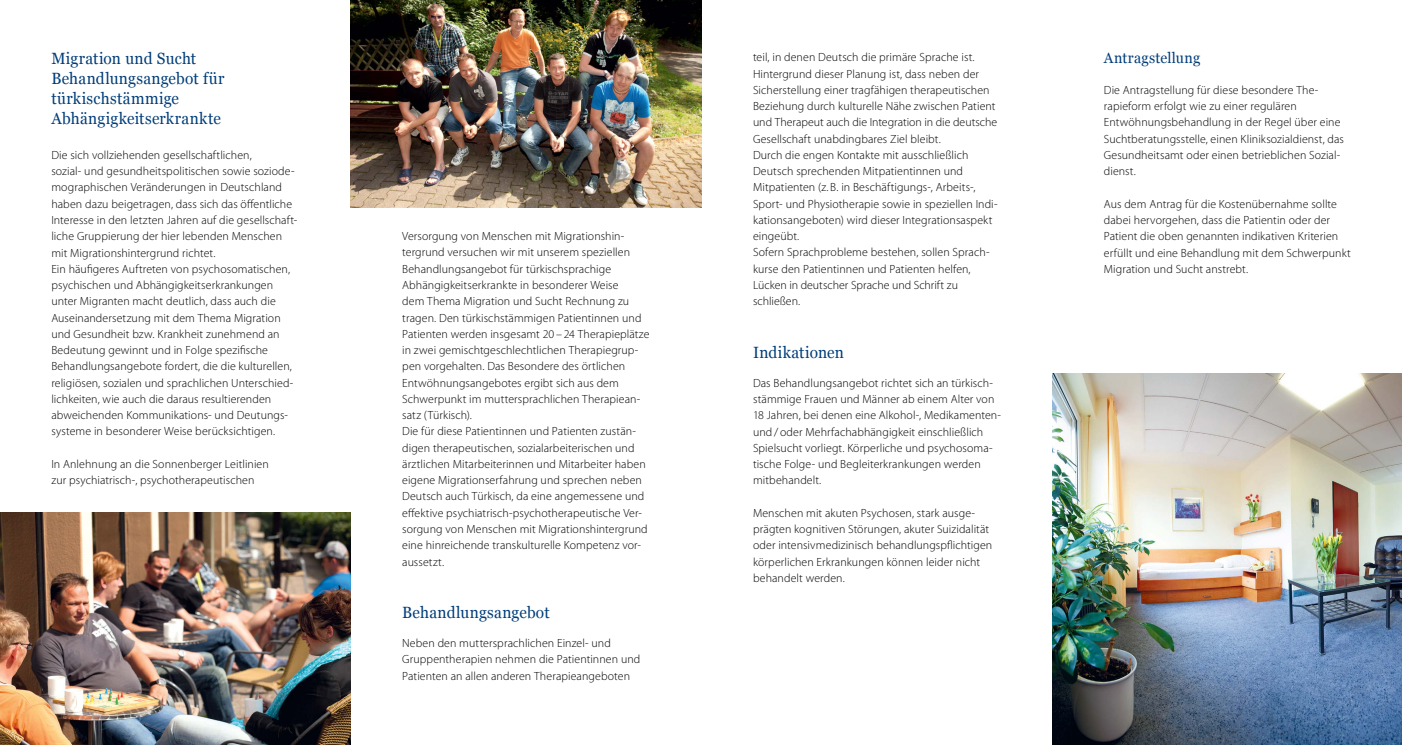
<style>
.page{position:relative;width:1402px;height:745px;background:#fff}
.page>*{position:absolute;margin:0;border:0;box-sizing:border-box;transform-origin:0 0}
.t1{font:16.25px/20px "Georgia";letter-spacing:.015em;color:#003d79;scale:.95 1}
.t2{font:15px "Georgia";letter-spacing:.02em;color:#003d79;scale:.95 1}
.t3{font:300 11.88px/16.2px "Myriad Pro";letter-spacing:.005em;color:#000}
</style>
<div class="page">
<img style="left:1052px;top:373px;width:350px;height:371px">
<img style="left:0;top:512px;width:351px;height:232px">
<img style="left:351px;top:0;width:351px;height:208px">
<h1 class="t1" style="left:51px;top:47px;width:184px">Migration und Sucht<br>Behandlungsangebot für türkischstämmige<br>Abhängigkeitserkrankte</h1>
<p class="t3" style="left:51px;top:147px;width:248px">Die sich vollziehenden gesellschaftlichen,<br>sozial- und gesundheitspolitischen sowie soziode&shy;mographischen Veränderungen in Deutschland haben dazu beigetragen, dass sich das öffentliche Interesse in den letzten Jahren auf die gesellschaft&shy;liche Gruppierung der hier lebenden Menschen mit Migrationshintergrund richtet.<br>Ein häufigeres Auftreten von psychosomatischen, psychischen und Abhängigkeitserkrankungen unter Migranten macht deutlich, dass auch die Auseinandersetzung mit dem Thema Migration und Gesundheit bzw. Krankheit zunehmend an Bedeutung gewinnt und in Folge spezifische Behandlungsangebote fordert, die die kulturellen, religiösen, sozialen und sprachlichen Unterschied&shy;lichkeiten, wie auch die daraus resultierenden abweichenden Kommunikations- und Deutungs&shy;systeme in besonderer Weise berücksichtigen.</p>
<p class="t3" style="left:51px;top:456px;width:219px">In Anlehnung an die Sonnenberger Leitlinien zur psychiatrisch-, psychotherapeutischen</p>
<p class="t3" style="left:402px;top:228px;width:249px">Versorgung von Menschen mit Migrationshin&shy;tergrund versuchen wir mit unserem speziellen Behandlungsangebot für türkischsprachige Abhängigkeitserkrankte in besonderer Weise<br>dem Thema Migration und Sucht Rechnung zu tragen. Den türkischstämmigen Patientinnen und Patienten werden insgesamt 20 – 24 Therapieplätze in zwei gemischtgeschlechtlichen Therapiegrup&shy;pen vorgehalten. Das Besondere des örtlichen Entwöhnungsangebotes ergibt sich aus dem Schwerpunkt im muttersprachlichen Therapiean&shy;satz (Türkisch).<br>Die für diese Patientinnen und Patienten zustän&shy;digen therapeutischen, sozialarbeiterischen und ärztlichen Mitarbeiterinnen und Mitarbeiter haben eigene Migrationserfahrung und sprechen neben Deutsch auch Türkisch, da eine angemessene und effektive psychiatrisch-psychotherapeutische Ver&shy;sorgung von Menschen mit Migrationshintergrund eine hinreichende transkulturelle Kompetenz vor&shy;aussetzt.</p>
<h1 class="t1" style="left:402px;top:601px;width:157px">Behandlungsangebot</h1>
<p class="t3" style="left:402px;top:634px;width:240px">Neben den muttersprachlichen Einzel- und<br>Gruppentherapien nehmen die Patientinnen und<br>Patienten an allen anderen Therapieangeboten</p>
<p class="t3" style="left:753px;top:49px;width:246px">teil, in denen Deutsch die primäre Sprache ist.<br>Hintergrund dieser Planung ist, dass neben der Sicherstellung einer tragfähigen therapeutischen Beziehung durch kulturelle Nähe zwischen Patient und Therapeut auch die Integration in die deutsche Gesellschaft unabdingbares Ziel bleibt.<br>Durch die engen Kontakte mit ausschließlich Deutsch sprechenden Mitpatientinnen und Mitpatienten (z. B. in Beschäftigungs-, Arbeits-, Sport- und Physiotherapie sowie in speziellen Indi&shy;kationsangeboten) wird dieser Integrationsaspekt eingeübt.<br>Sofern Sprachprobleme bestehen, sollen Sprach&shy;kurse den Patientinnen und Patienten helfen, Lücken in deutscher Sprache und Schrift zu schließen.</p>
<h1 class="t1" style="left:753px;top:341px;width:97px">Indikationen</h1>
<p class="t3" style="left:753px;top:374px;width:250px">Das Behandlungsangebot richtet sich an türkisch&shy;stämmige Frauen und Männer ab einem Alter von 18 Jahren, bei denen eine Alkohol-, Medikamenten&shy;und / oder Mehrfachabhängigkeit einschließlich Spielsucht vorliegt. Körperliche und psychosoma&shy;tische Folge- und Begleiterkrankungen werden mitbehandelt.</p>
<p class="t3" style="left:753px;top:504px;width:241px">Menschen mit akuten Psychosen, stark ausge&shy;prägten kognitiven Störungen, akuter Suizidalität oder intensivmedizinisch behandlungspflichtigen körperlichen Erkrankungen können leider nicht behandelt werden.</p>
<p class="t2" style="left:1104px;top:47px;width:103px">Antragstellung</p>
<p class="t3" style="left:1104px;top:82px;width:242px">Die Antragstellung für diese besondere The&shy;rapieform erfolgt wie zu einer regulären Entwöhnungsbehandlung in der Regel über eine Suchtberatungsstelle, einen Kliniksozialdienst, das Gesundheitsamt oder einen betrieblichen Sozial&shy;dienst.</p>
<p class="t3" style="left:1104px;top:196px;width:248px">Aus dem Antrag für die Kostenübernahme sollte dabei hervorgehen, dass die Patientin oder der Patient die oben genannten indikativen Kriterien erfüllt und eine Behandlung mit dem Schwerpunkt Migration und Sucht anstrebt.</p>
</div>
